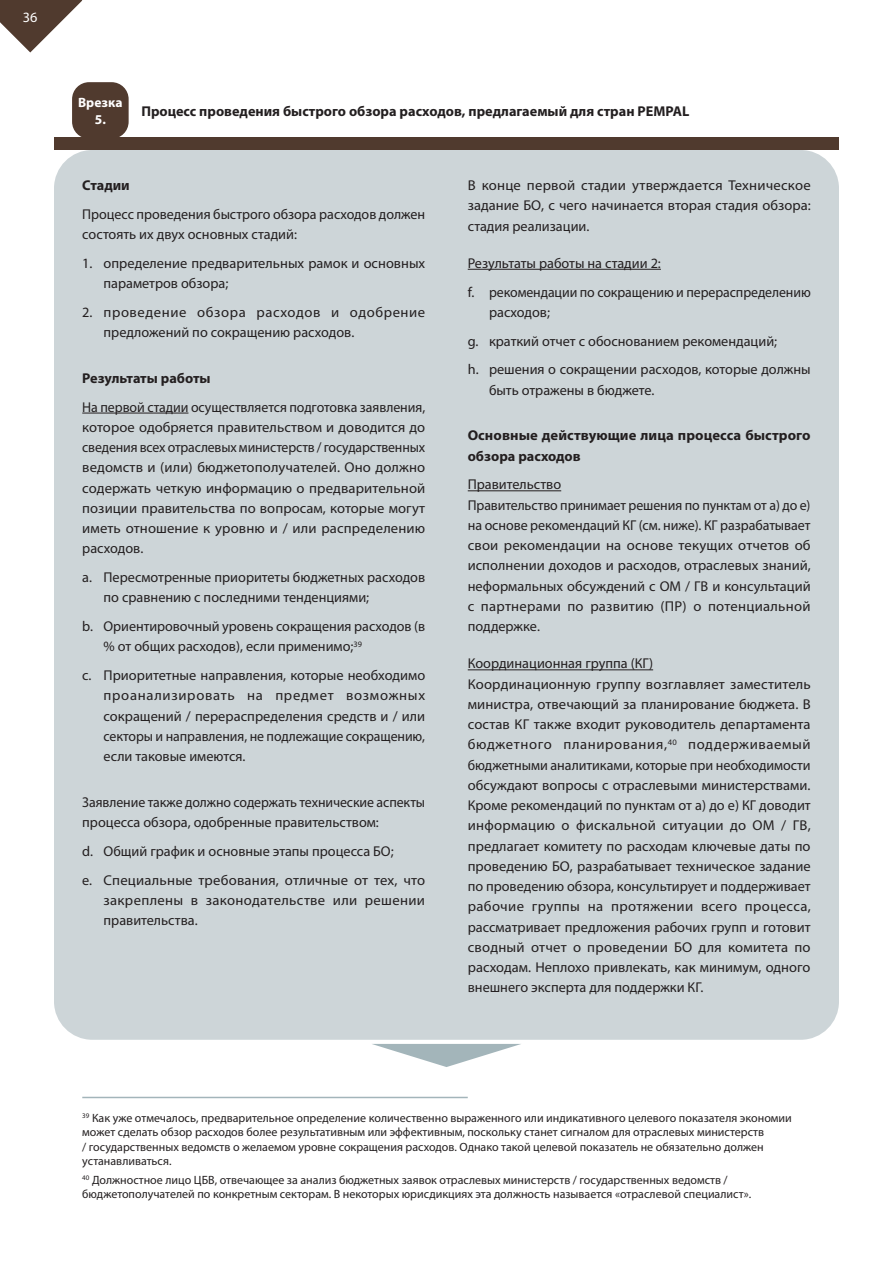
<style>
.page{position:relative;width:893px;height:1263px;background:#fff}
.page>*{position:absolute;margin:0;border:0;box-sizing:border-box;transform-origin:0 0}
.Body_text{font:14.25px/20.2px "Myriad Pro";color:#231f20}
.Body_text-2{font:700 14.25px/20.2px "Myriad Pro";color:#231f20}
.Body_text-3{font:14.25px/20.2px "Myriad Pro";letter-spacing:.03em;color:#231f20}
.t1{font:14.25px "Myriad Pro";color:#fff}
.Body_text-4{font:700 13.5px/16.2px "Myriad Pro";color:#fff;text-align:center}
.Footnote{font:12px/14.4px "Myriad Pro";color:#231f20}
</style>
<div class="page">
<svg style="left:0;top:0;width:82px;height:53px"></svg>
<div style="left:54px;top:150px;width:785px;height:890px;background:#cdd5d8;border-radius:38px"></div>
<hr style="left:82px;top:413px;width:106px;height:1px;background:#231f20">
<hr style="left:468px;top:269px;width:193px;height:1px;background:#231f20">
<hr style="left:468px;top:490px;width:93px;height:1px;background:#231f20">
<hr style="left:468px;top:669px;width:185px;height:1px;background:#231f20">
<div style="left:54px;top:137px;width:785px;height:13px;background:#503a2e"></div>
<div style="left:72px;top:82px;width:57px;height:57px;background:#503a2e;border-radius:17px"></div>
<hr style="left:82px;top:1097px;width:386px;height:1px;background:#a3b5ba">
<svg style="left:372px;top:1044px;width:149px;height:23px"></svg>
<p class="t1" style="left:23px;top:8px;width:16px">36</p>
<p class="Body_text-4" style="left:78px;top:94px;width:46px">Врезка<br>5.</p>
<p class="Body_text-2" style="left:141px;top:100px;width:550px">Процесс проведения быстрого обзора расходов, предлагаемый для стран PEMPAL</p>
<p class="Body_text-2" style="left:82px;top:175px;width:49px">Стадии</p>
<p class="Body_text" style="left:82px;top:204px;width:344px">Процесс проведения быстрого обзора расходов должен состоять их двух основных стадий:</p>
<p class="Body_text" style="left:104px;top:253px;width:323px;text-indent:-21px">1. определение предварительных рамок и основных параметров обзора;</p>
<p class="Body_text-3" style="left:104px;top:302px;width:323px;text-indent:-21px">2. проведение обзора расходов и одобрение предложений по сокращению расходов.</p>
<p class="Body_text-2" style="left:82px;top:367px;width:130px">Результаты работы</p>
<p class="Body_text" style="left:82px;top:396px;width:345px;text-align:justify">На первой стадии осуществляется подготовка заявления, которое одобряется правительством и доводится до сведения всех отраслевых министерств / государственных ведомств и (или) бюджетополучателей. Оно должно содержать четкую информацию о предварительной позиции правительства по вопросам, которые могут иметь отношение к уровню и / или распределению расходов.</p>
<p class="Body_text" style="left:104px;top:567px;width:323px;text-indent:-21px">a. Пересмотренные приоритеты бюджетных расходов по сравнению с последними тенденциями;</p>
<p class="Body_text" style="left:104px;top:616px;width:323px;text-indent:-21px">b. Ориентировочный уровень сокращения расходов (в % от общих расходов), если применимо;<sup>39</sup></p>
<p class="Body_text" style="left:104px;top:665px;width:323px;text-align:justify;text-indent:-21px">c. Приоритетные направления, которые необходимо проанализировать на предмет возможных сокращений / перераспределения средств и / или секторы и направления, не подлежащие сокращению, если таковые имеются.</p>
<p class="Body_text" style="left:82px;top:792px;width:344px">Заявление также должно содержать технические аспекты процесса обзора, одобренные правительством:</p>
<p class="Body_text" style="left:82px;top:841px;width:313px">d. Общий график и основные этапы процесса БО;</p>
<p class="Body_text" style="left:104px;top:869px;width:323px;text-align:justify;text-indent:-21px">e. Специальные требования, отличные от тех, что закреплены в законодательстве или решении правительства.</p>
<p class="Body_text" style="left:468px;top:175px;width:345px;text-align:justify">В конце первой стадии утверждается Техническое задание БО, с чего начинается вторая стадия обзора: стадия реализации.</p>
<p class="Body_text" style="left:468px;top:253px;width:195px">Результаты работы на стадии 2:</p>
<p class="Body_text" style="left:489px;top:281px;width:323px;text-indent:-21px">f. рекомендации по сокращению и перераспределению расходов;</p>
<p class="Body_text" style="left:468px;top:330px;width:311px">g. краткий отчет с обоснованием рекомендаций;</p>
<p class="Body_text" style="left:489px;top:359px;width:323px;text-indent:-21px">h. решения о сокращении расходов, которые должны быть отражены в бюджете.</p>
<p class="Body_text-2" style="left:468px;top:425px;width:344px">Основные действующие лица процесса быстрого обзора расходов</p>
<p class="Body_text" style="left:468px;top:474px;width:95px">Правительство</p>
<p class="Body_text" style="left:468px;top:494px;width:344px;text-align:justify">Правительство принимает решения по пунктам от a) до e) на основе рекомендаций КГ (см. ниже). КГ разрабатывает свои рекомендации на основе текущих отчетов об исполнении доходов и расходов, отраслевых знаний, неформальных обсуждений с ОМ / ГВ и консультаций с партнерами по развитию (ПР) о потенциальной поддержке.</p>
<p class="Body_text" style="left:468px;top:653px;width:187px">Координационная группа (КГ)</p>
<p class="Body_text" style="left:468px;top:673px;width:345px;text-align:justify">Координационную группу возглавляет заместитель министра, отвечающий за планирование бюджета. В состав КГ также входит руководитель департамента бюджетного планирования,<sup>40</sup> поддерживаемый бюджетными аналитиками, которые при необходимости обсуждают вопросы с отраслевыми министерствами.<br>Кроме рекомендаций по пунктам от a) до е) КГ доводит информацию о фискальной ситуации до ОМ / ГВ, предлагает комитету по расходам ключевые даты по проведению БО, разрабатывает техническое задание по проведению обзора, консультирует и поддерживает рабочие группы на протяжении всего процесса, рассматривает предложения рабочих групп и готовит сводный отчет о проведении БО для комитета по расходам. Неплохо привлекать, как минимум, одного внешнего эксперта для поддержки КГ.</p>
<p class="Footnote" style="left:82px;top:1111px;width:711px"><sup>39</sup> Как уже отмечалось, предварительное определение количественно выраженного или индикативного целевого показателя экономии может сделать обзор расходов более результативным или эффективным, поскольку станет сигналом для отраслевых министерств<br>/ государственных ведомств о желаемом уровне сокращения расходов. Однако такой целевой показатель не обязательно должен устанавливаться.</p>
<p class="Footnote" style="left:82px;top:1172px;width:670px"><sup>40</sup> Должностное лицо ЦБВ, отвечающее за анализ бюджетных заявок отраслевых министерств / государственных ведомств / бюджетополучателей по конкретным секторам. В некоторых юрисдикциях эта должность называется «отраслевой специалист».</p>
</div>
